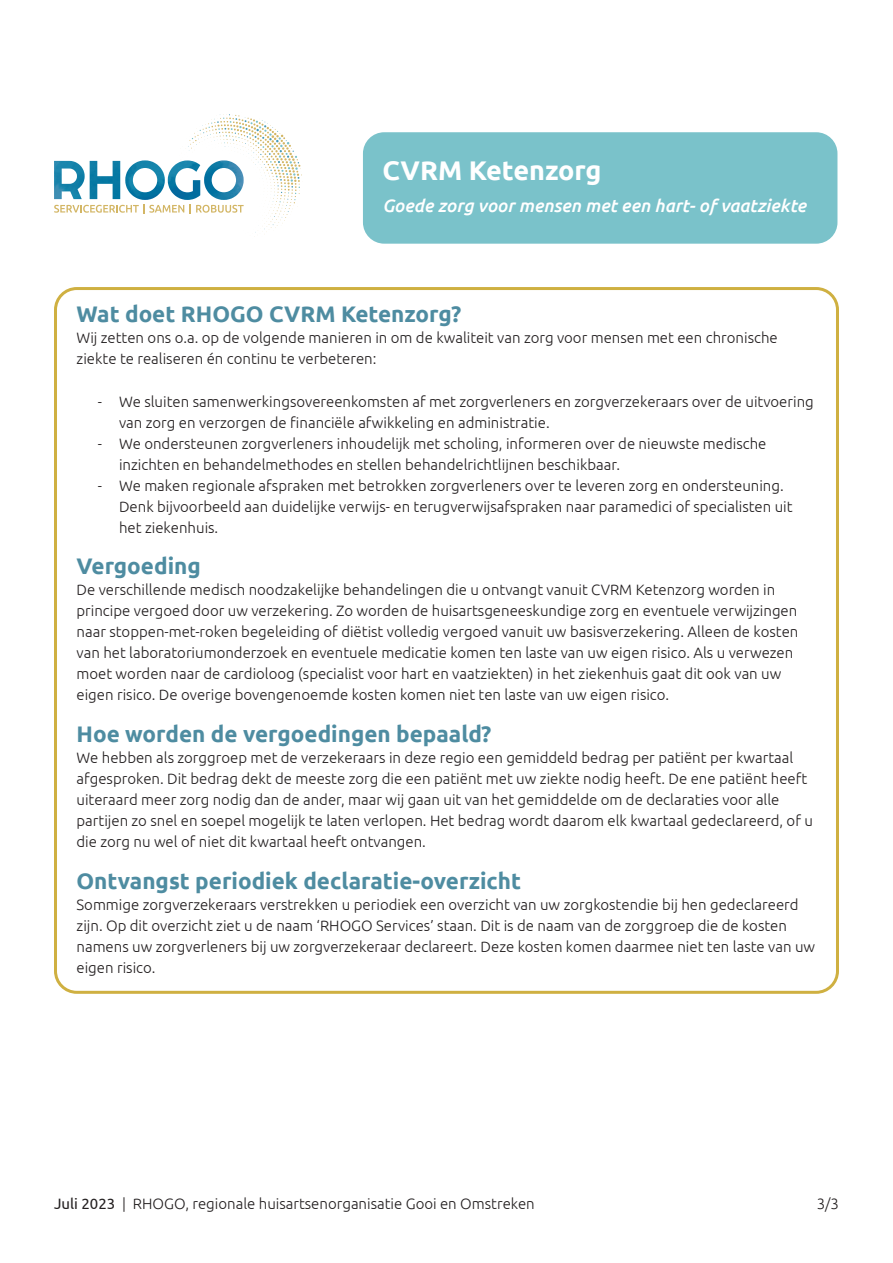
<style>
.page{position:relative;width:893px;height:1263px;background:#fff}
.page>*{position:absolute;margin:0;border:0;box-sizing:border-box;transform-origin:0 0}
.t1{font:700 27px "Ubuntu";color:#fff}
.t2{font:700 22.5px "Ubuntu";color:#4e8ca1}
.t3{font:italic 500 18px "Ubuntu";color:#fff}
.t4{font:300 15px/21px "Ubuntu";color:#231f20}
.s1{font-weight:400}
</style>
<div class="page">
<div style="left:363px;top:132px;width:474px;height:112px;background:#7ac2ca;border-radius:21px"></div>
<svg style="left:54px;top:114px;width:248px;height:123px"></svg>
<img style="left:54px;top:161px;width:31px;height:38px">
<img style="left:90px;top:161px;width:30px;height:38px">
<img style="left:125px;top:160px;width:40px;height:40px">
<img style="left:168px;top:160px;width:32px;height:40px">
<img style="left:204px;top:160px;width:40px;height:40px">
<div style="left:54px;top:287px;width:785px;height:707px;border:3px solid #cfb041;border-radius:21px"></div>
<p class="t1" style="left:382px;top:154px;width:221px">CVRM Ketenzorg</p>
<p class="t3" style="left:382px;top:195px;width:425px">Goede zorg voor mensen met een hart- of vaatziekte</p>
<p class="t2" style="left:77px;top:300px;width:386px">Wat doet RHOGO CVRM Ketenzorg?</p>
<p class="t4" style="left:77px;top:327px;width:703px">Wij zetten ons o.a. op de volgende manieren in om de kwaliteit van zorg voor mensen met een chronische ziekte te realiseren én continu te verbeteren:</p>
<p class="t4" style="left:119px;top:391px;width:696px;text-indent:-21px">- We sluiten samenwerkingsovereenkomsten af met zorgverleners en zorgverzekeraars over de uitvoering van zorg en verzorgen de financiële afwikkeling en administratie.</p>
<p class="t4" style="left:119px;top:433px;width:649px;text-indent:-21px">- We ondersteunen zorgverleners inhoudelijk met scholing, informeren over de nieuwste medische inzichten en behandelmethodes en stellen behandelrichtlijnen beschikbaar.</p>
<p class="t4" style="left:119px;top:475px;width:675px;text-indent:-21px">- We maken regionale afspraken met betrokken zorgverleners over te leveren zorg en ondersteuning.<br>Denk bijvoorbeeld aan duidelijke verwijs- en terugverwijsafspraken naar paramedici of specialisten uit het ziekenhuis.</p>
<p class="t2" style="left:77px;top:552px;width:126px">Vergoeding</p>
<p class="t4" style="left:77px;top:579px;width:723px">De verschillende medisch noodzakelijke behandelingen die u ontvangt vanuit CVRM Ketenzorg worden in principe vergoed door uw verzekering. Zo worden de huisartsgeneeskundige zorg en eventuele verwijzingen naar stoppen-met-roken begeleiding of diëtist volledig vergoed vanuit uw basisverzekering. Alleen de kosten</p>
<p class="t4" style="left:77px;top:642px;width:718px">van het laboratoriumonderzoek en eventuele medicatie komen ten laste van uw eigen risico. Als u verwezen moet worden naar de cardioloog (specialist voor hart en vaatziekten) in het ziekenhuis gaat dit ook van uw eigen risico. De overige bovengenoemde kosten komen niet ten laste van uw eigen risico.</p>
<p class="t2" style="left:77px;top:720px;width:416px">Hoe worden de vergoedingen bepaald?</p>
<p class="t4" style="left:77px;top:747px;width:732px">We hebben als zorggroep met de verzekeraars in deze regio een gemiddeld bedrag per patiënt per kwartaal afgesproken. Dit bedrag dekt de meeste zorg die een patiënt met uw ziekte nodig heeft. De ene patiënt heeft uiteraard meer zorg nodig dan de ander, maar wij gaan uit van het gemiddelde om de declaraties voor alle</p>
<p class="t4" style="left:77px;top:810px;width:738px">partijen zo snel en soepel mogelijk te laten verlopen. Het bedrag wordt daarom elk kwartaal gedeclareerd, of u die zorg nu wel of niet dit kwartaal heeft ontvangen.</p>
<p class="t2" style="left:77px;top:867px;width:446px">Ontvangst periodiek declaratie-overzicht</p>
<p class="t4" style="left:77px;top:894px;width:740px">Sommige zorgverzekeraars verstrekken u periodiek een overzicht van uw zorgkostendie bij hen gedeclareerd zijn. Op dit overzicht ziet u de naam ‘RHOGO Services’ staan. Dit is de naam van de zorggroep die de kosten namens uw zorgverleners bij uw zorgverzekeraar declareert. Deze kosten komen daarmee niet ten laste van uw eigen risico.</p>
<p class="t4" style="left:54px;top:1193px;width:482px"><span class="s1">Juli 2023</span> | RHOGO, regionale huisartsenorganisatie Gooi en Omstreken</p>
<p class="t4" style="left:817px;top:1193px;width:24px">3/3</p>
</div>
